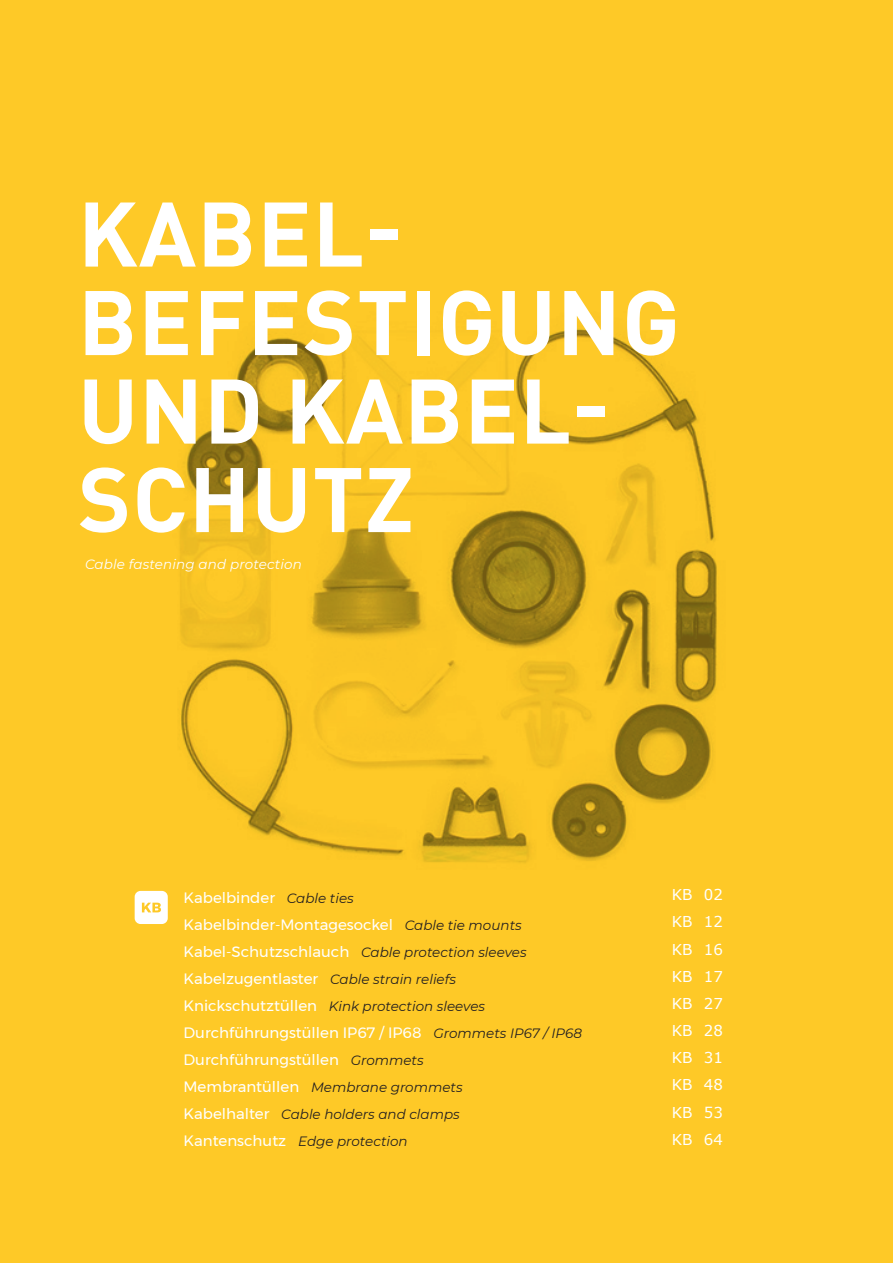
<style>
.page{position:relative;width:893px;height:1263px;background:#fec927}
.page>*{position:absolute;margin:0;border:0;box-sizing:border-box;transform-origin:0 0}
.t1{font:700 90px/88.5px "DIN Pro";letter-spacing:.01em;color:#fff}
.t2{font:15px "Montserrat";color:#fff}
.t3{font:15px "Verdana";color:#fff}
.t4{font:italic 13.5px "Montserrat";color:#231f20}
.t5{font:italic 13.5px "Montserrat";letter-spacing:.01em;color:#fff}
.s1{font-style:italic;font-size:13.5px;color:#231f20}
.s2{font-style:normal;font-size:15px;color:#fff}
</style>
<div class="page">
<img style="left:134px;top:329px;width:583px;height:595px">
<div style="left:135px;top:891px;width:33px;height:33px;background:#fff;border-radius:6px"></div>
<svg style="left:142px;top:903px;width:19px;height:9px"></svg>
<h1 class="t1" style="left:78px;top:186px;width:603px">KABEL-<br>BEFESTIGUNG<br>UND KABEL-<br>SCHUTZ</h1>
<p class="t5" style="left:85px;top:554px;width:218px">Cable fastening and protection</p>
<p class="t2" style="left:184px;top:886px;width:172px">Kabelbinder <span class="s1">Cable ties</span></p>
<p class="t2" style="left:184px;top:913px;width:340px">Kabelbinder-Montagesockel <span class="s1">Cable tie mounts</span></p>
<p class="t4" style="left:184px;top:943px;width:345px"><span class="s2">Kabel-Schutzschlauch</span> Cable protection sleeves</p>
<p class="t4" style="left:184px;top:970px;width:274px"><span class="s2">Kabelzugentlaster</span> Cable strain reliefs</p>
<p class="t4" style="left:184px;top:997px;width:303px"><span class="s2">Knickschutztüllen</span> Kink protection sleeves</p>
<p class="t2" style="left:184px;top:1021px;width:400px">Durchführungstüllen IP67 / IP68 <span class="s1">Grommets IP67 / IP68</span></p>
<p class="t2" style="left:184px;top:1048px;width:242px">Durchführungstüllen <span class="s1">Grommets</span></p>
<p class="t4" style="left:184px;top:1078px;width:281px"><span class="s2">Membrantüllen</span> Membrane grommets</p>
<p class="t4" style="left:184px;top:1105px;width:278px"><span class="s2">Kabelhalter</span> Cable holders and clamps</p>
<p class="t4" style="left:184px;top:1132px;width:226px"><span class="s2">Kantenschutz</span> Edge protection</p>
<p class="t3" style="left:672px;top:884px;width:53px">KB 02</p>
<p class="t3" style="left:672px;top:912px;width:53px">KB 12</p>
<p class="t3" style="left:672px;top:939px;width:53px">KB 16</p>
<p class="t3" style="left:672px;top:966px;width:53px">KB 17</p>
<p class="t3" style="left:672px;top:993px;width:53px">KB 27</p>
<p class="t3" style="left:672px;top:1020px;width:53px">KB 28</p>
<p class="t3" style="left:672px;top:1047px;width:53px">KB 31</p>
<p class="t3" style="left:672px;top:1075px;width:53px">KB 48</p>
<p class="t3" style="left:672px;top:1102px;width:53px">KB 53</p>
<p class="t3" style="left:672px;top:1129px;width:53px">KB 64</p>
</div>
